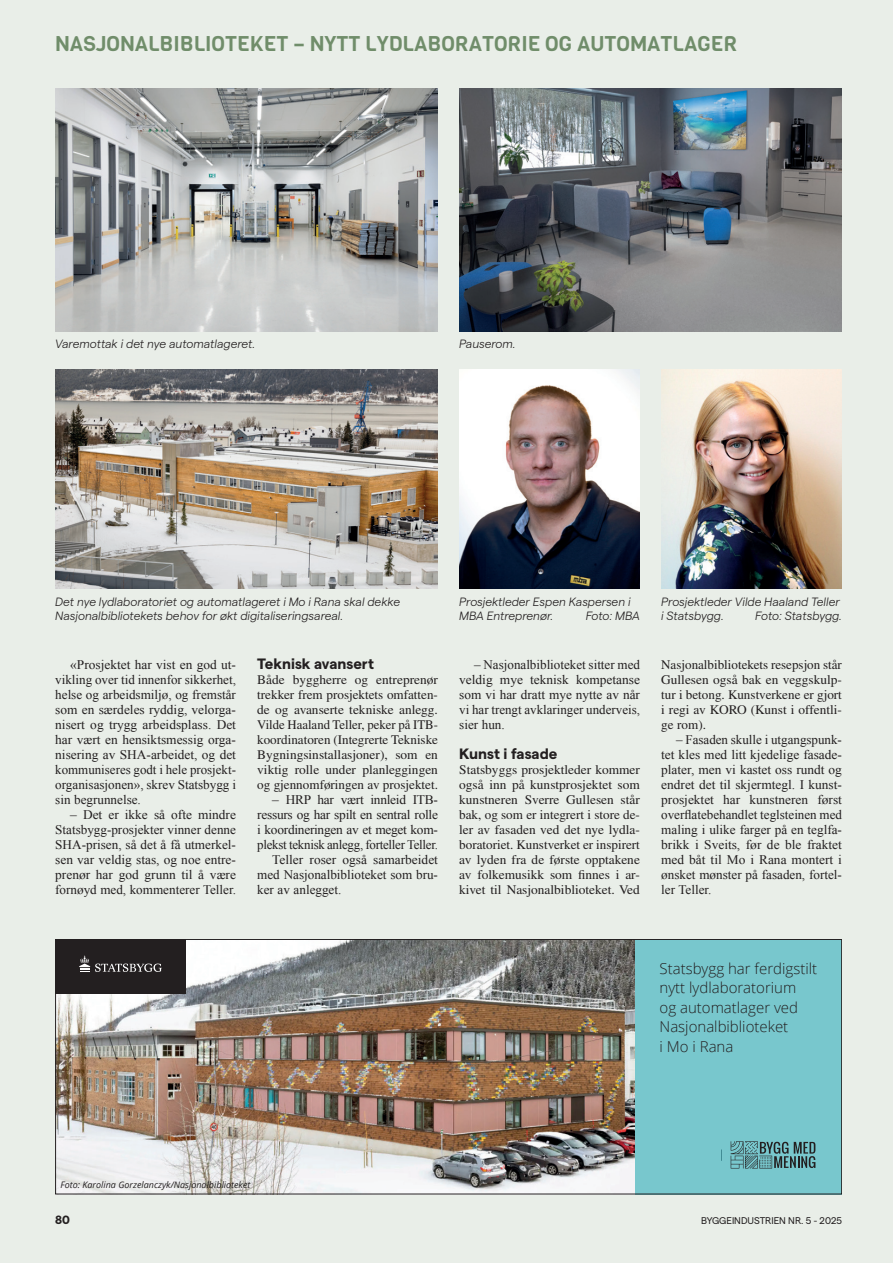
<style>
.page{position:relative;width:893px;height:1263px;background:#e9eee8}
.page>*{position:absolute;margin:0;border:0;box-sizing:border-box;transform-origin:0 0}
.t1{font:21px "Viga";color:#708d6a}
.t2{font:300 15px/19.5px "Open Sans";color:#231f20}
.t3{font:700 15px "Matter";color:#231f20}
.t4{font:13.2px/15px "Times New Roman";color:#231f20;text-align:justify}
.t5{font:13.2px/15px "Times LT Std";color:#231f20;text-align:justify}
.t6{font:13.2px "Times New Roman";letter-spacing:-.02em;color:#231f20}
.t7{font:italic 300 12px/14.2px "Matter";color:#231f20}
.t8{font:700 12px "Matter";color:#231f20}
.t9{font:9.75px "Matter";color:#231f20}
.t10{font:italic 9px "Open Sans";color:#231f20}
</style>
<div class="page">
<img style="left:57px;top:941px;width:579px;height:251px">
<div style="left:636px;top:939px;width:206px;height:255px;background:#78c7cd"></div>
<svg style="left:721px;top:1141px;width:95px;height:28px"></svg>
<div style="left:55px;top:939px;width:131px;height:55px;background:#231f20"></div>
<svg style="left:79px;top:955px;width:83px;height:17px"></svg>
<img style="left:55px;top:88px;width:383px;height:243px">
<img style="left:459px;top:88px;width:383px;height:243px">
<img style="left:55px;top:370px;width:383px;height:219px">
<img style="left:459px;top:370px;width:181px;height:219px">
<img style="left:661px;top:370px;width:181px;height:219px">
<h1 class="t1" style="left:55px;top:30px;width:683px">NASJONALBIBLIOTEKET – NYTT LYDLABORATORIE OG AUTOMATLAGER</h1>
<p class="t7" style="left:55px;top:336px;width:201px">Varemottak i det nye automatlageret.</p>
<p class="t7" style="left:459px;top:336px;width:58px">Pauserom.</p>
<p class="t7" style="left:55px;top:593px;width:346px">Det nye lydlaboratoriet og automatlageret i Mo i Rana skal dekke<br>Nasjonalbibliotekets behov for økt digitaliseringsareal.</p>
<p class="t7" style="left:459px;top:593px;width:173px">Prosjektleder Espen Kaspersen i<br>MBA Entreprenør.</p>
<p class="t7" style="left:586px;top:608px;width:56px">Foto: MBA</p>
<p class="t4" style="left:55px;top:657px;width:182px;text-indent:15px">«Prosjektet har vist en god ut&shy;vikling over tid innenfor sikkerhet, helse og arbeidsmiljø, og fremstår som en særdeles ryddig, velorga&shy;nisert og trygg arbeidsplass. Det har vært en hensiktsmessig orga&shy;nisering av SHA-arbeidet, og det kommuniseres godt i hele prosjekt&shy;organisasjonen», skrev Statsbygg i sin begrunnelse.</p>
<p class="t4" style="left:55px;top:807px;width:182px;text-indent:15px">– Det er ikke så ofte mindre Statsbygg-prosjekter vinner denne SHA-prisen, så det å få utmerkel&shy;sen var veldig stas, og noe entre&shy;prenør har god grunn til å være fornøyd med, kommenterer Teller.</p>
<p class="t3" style="left:257px;top:653px;width:118px">Teknisk avansert</p>
<p class="t5" style="left:257px;top:672px;width:182px">Både byggherre og entreprenør trekker frem prosjektets omfatten&shy;de og avanserte tekniske anlegg.<br>Vilde Haaland Teller, peker på ITB&shy;koordinatoren (Integrerte Tekniske Bygningsinstallasjoner), som en viktig rolle under planleggingen og gjennomføringen av prosjektet.</p>
<p class="t6" style="left:272px;top:791px;width:167px">– HRP har vært innleid ITB-</p>
<p class="t6" style="left:257px;top:806px;width:182px">ressurs og har spilt en sentral rolle</p>
<p class="t6" style="left:257px;top:821px;width:182px">i koordineringen av et meget kom-</p>
<p class="t6" style="left:257px;top:836px;width:182px">plekst teknisk anlegg, forteller Teller.</p>
<p class="t4" style="left:272px;top:852px;width:167px">Teller roser også samarbeidet</p>
<p class="t4" style="left:257px;top:867px;width:182px">med Nasjonalbiblioteket som bru-</p>
<p class="t4" style="left:257px;top:882px;width:86px">ker av anlegget.</p>
<p class="t4" style="left:459px;top:657px;width:182px;text-indent:15px">– Nasjonalbiblioteket sitter med veldig mye teknisk kompetanse som vi har dratt mye nytte av når vi har trengt avklaringer underveis, sier hun.</p>
<p class="t3" style="left:459px;top:743px;width:100px">Kunst i fasade</p>
<p class="t5" style="left:459px;top:762px;width:182px">Statsbyggs prosjektleder kommer også inn på kunstprosjektet som kunstneren Sverre Gullesen står bak, og som er integrert i store de&shy;ler av fasaden ved det nye lydla&shy;boratoriet. Kunstverket er inspirert av lyden fra de første opptakene av folkemusikk som finnes i ar&shy;kivet til Nasjonalbiblioteket. Ved</p>
<p class="t7" style="left:661px;top:593px;width:180px">Prosjektleder Vilde Haaland Teller i Statsbygg.</p>
<p class="t7" style="left:755px;top:608px;width:88px">Foto: Statsbygg.</p>
<p class="t5" style="left:661px;top:657px;width:182px">Nasjonalbibliotekets resepsjon står Gullesen også bak en veggskulp&shy;tur i betong. Kunstverkene er gjort i regi av KORO (Kunst i offentli&shy;ge rom).</p>
<p class="t4" style="left:661px;top:732px;width:182px;text-indent:15px">– Fasaden skulle i utgangspunk&shy;tet kles med litt kjedelige fasade&shy;plater, men vi kastet oss rundt og endret det til skjermtegl. I kunst&shy;prosjektet har kunstneren først overflatebehandlet teglsteinen med maling i ulike farger på en teglfa&shy;brikk i Sveits, før de ble fraktet med båt til Mo i Rana montert i ønsket mønster på fasaden, fortel&shy;ler Teller.</p>
<p class="t2" style="left:659px;top:958px;width:159px">Statsbygg har ferdigstilt nytt lydlaboratorium<br>og automatlager ved<br>Nasjonalbiblioteket<br>i Mo i Rana</p>
<p class="t10" style="left:61px;top:1178px;width:191px">Foto: Karolina Gorzelanczyk/Nasjonalbiblioteket</p>
<p class="t8" style="left:55px;top:1211px;width:16px">80</p>
<p class="t9" style="left:701px;top:1213px;width:142px">BYGGEINDUSTRIEN NR. 5 - 2025</p>
</div>
